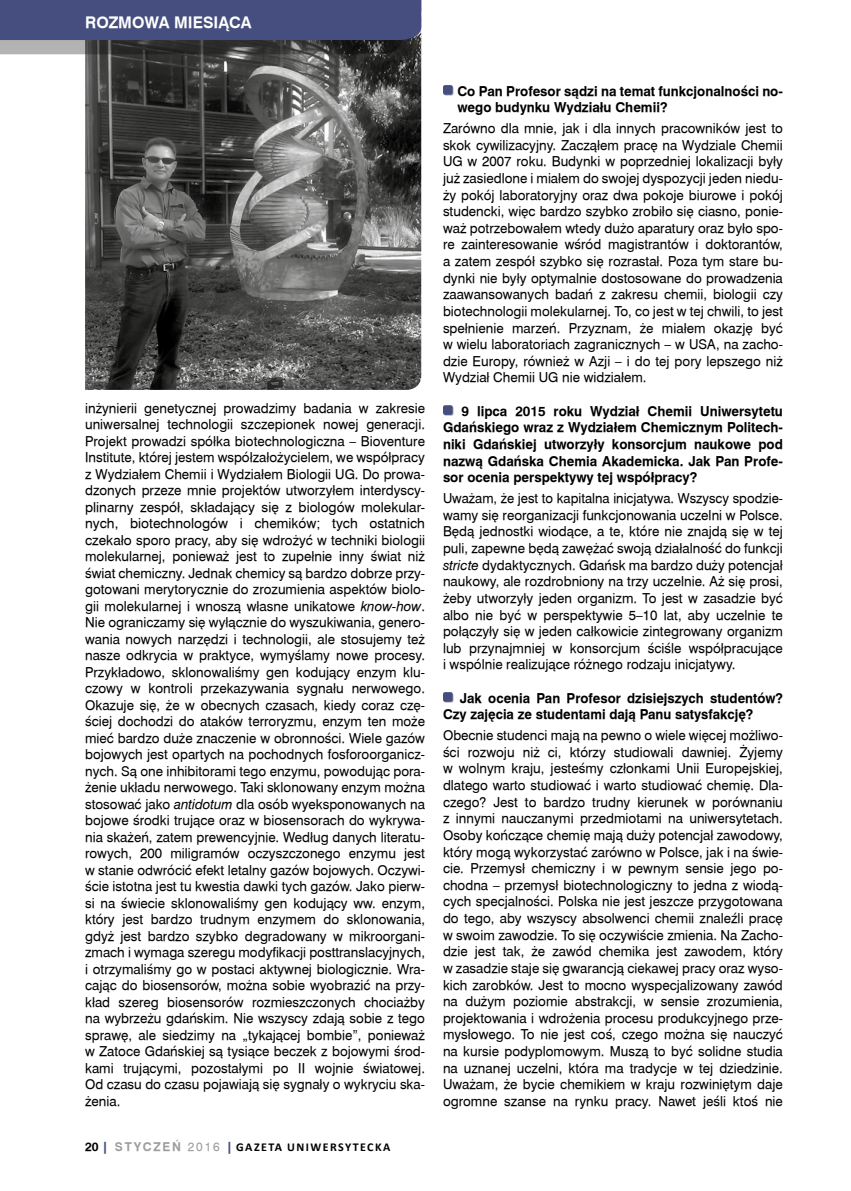
<style>
.page{position:relative;width:851px;height:1191px;background:#fff}
.page>*{position:absolute;margin:0;border:0;box-sizing:border-box;transform-origin:0 0}
.t1{font:15.75px "Swiss 721 AT Bold";color:#fff}
.t2{font:13.5px/16.6px "Swiss 721 AT";color:#000;text-align:justify}
.t3{font:13.5px/16.6px "Swiss 721 AT Bold";color:#000}
.t4{font:700 12px "Calibri";letter-spacing:.12em;color:#000}
.s1{font-family:"Swiss 721 AT Italic"}
.s2{font-family:"Swiss 721 AT Bold";font-weight:400}
.s3{font-family:"Swiss 721 Blk AT";font-weight:400;color:#454e7e}
.s4{font-family:"Swiss 721 AT Bold";font-weight:400;color:#9d9d9c}
.s5{font-family:"Swiss 721 AT";font-weight:400;color:#9d9d9c}
</style>
<div class="page">
<div style="left:444px;top:86px;width:9px;height:10px;background:#80849a;border-radius:2px"></div>
<div style="left:443px;top:85px;width:9px;height:10px;background:#454e7e;border-radius:2px"></div>
<div style="left:444px;top:406px;width:9px;height:10px;background:#707592;border-radius:2px"></div>
<div style="left:443px;top:405px;width:9px;height:10px;background:#454e7e;border-radius:2px"></div>
<div style="left:443px;top:692px;width:9px;height:10px;background:#454e7e;border-radius:2px"></div>
<img style="left:85px;top:54px;width:336px;height:336px">
<svg style="left:0;top:0;width:421px;height:54px;background:#474d71"></svg>
<p class="t1" style="left:85px;top:13px;width:168px">ROZMOWA MIESIĄCA</p>
<p class="t2" style="left:85px;top:400px;width:341px">inżynierii genetycznej prowadzimy badania w zakresie uniwersalnej technologii szczepionek nowej generacji.<br>Projekt prowadzi spółka biotechnologiczna – Bioventure Institute, której jestem współzałożycielem, we współpracy z Wydziałem Chemii i Wydziałem Biologii UG. Do prowa&shy;dzonych przeze mnie projektów utworzyłem interdyscy&shy;plinarny zespół, składający się z biologów molekular&shy;nych, biotechnologów i chemików; tych ostatnich czekało sporo pracy, aby się wdrożyć w techniki biologii molekularnej, ponieważ jest to zupełnie inny świat niż świat chemiczny. Jednak chemicy są bardzo dobrze przy&shy;gotowani merytorycznie do zrozumienia aspektów biolo&shy;gii molekularnej i wnoszą własne unikatowe <span class="s1">know-how</span>.<br>Nie ograniczamy się wyłącznie do wyszukiwania, genero&shy;wania nowych narzędzi i technologii, ale stosujemy też nasze odkrycia w praktyce, wymyślamy nowe procesy.<br>Przykładowo, sklonowaliśmy gen kodujący enzym klu&shy;czowy w kontroli przekazywania sygnału nerwowego.<br>Okazuje się, że w obecnych czasach, kiedy coraz czę&shy;ściej dochodzi do ataków terroryzmu, enzym ten może mieć bardzo duże znaczenie w obronności. Wiele gazów bojowych jest opartych na pochodnych fosforoorganicz&shy;nych. Są one inhibitorami tego enzymu, powodując pora&shy;żenie układu nerwowego. Taki sklonowany enzym można stosować jako <span class="s1">antidotum</span> dla osób wyeksponowanych na bojowe środki trujące oraz w biosensorach do wykrywa&shy;nia skażeń, zatem prewencyjnie. Według danych literatu&shy;rowych, 200 miligramów oczyszczonego enzymu jest w stanie odwrócić efekt letalny gazów bojowych. Oczywi&shy;ście istotna jest tu kwestia dawki tych gazów. Jako pierw&shy;si na świecie sklonowaliśmy gen kodujący ww. enzym, który jest bardzo trudnym enzymem do sklonowania, gdyż jest bardzo szybko degradowany w mikroorgani&shy;zmach i wymaga szeregu modyfikacji posttranslacyjnych, i otrzymaliśmy go w postaci aktywnej biologicznie. Wra&shy;cając do biosensorów, można sobie wyobrazić na przy&shy;kład szereg biosensorów rozmieszczonych chociażby na wybrzeżu gdańskim. Nie wszyscy zdają sobie z tego sprawę, ale siedzimy na „tykającej bombie”, ponieważ w Zatoce Gdańskiej są tysiące beczek z bojowymi środ&shy;kami trującymi, pozostałymi po II wojnie światowej.<br>Od czasu do czasu pojawiają się sygnały o wykryciu ska&shy;żenia.</p>
<p class="t4" style="left:85px;top:1138px;width:307px"><span class="s2">20</span> <span class="s3">|</span> <span class="s4">STYCZEŃ</span> <span class="s5">2016</span> <span class="s3">|</span> GAZETA UNIWERSYTECKA</p>
<p class="t3" style="left:457px;top:82px;width:327px">Co Pan Profesor sądzi na temat funkcjonalności no&shy;wego budynku Wydziału Chemii?</p>
<p class="t2" style="left:443px;top:120px;width:341px">Zarówno dla mnie, jak i dla innych pracowników jest to skok cywilizacyjny. Zacząłem pracę na Wydziale Chemii UG w 2007 roku. Budynki w poprzedniej lokalizacji były już zasiedlone i miałem do swojej dyspozycji jeden niedu&shy;ży pokój laboratoryjny oraz dwa pokoje biurowe i pokój studencki, więc bardzo szybko zrobiło się ciasno, ponie&shy;waż potrzebowałem wtedy dużo aparatury oraz było spo&shy;re zainteresowanie wśród magistrantów i doktorantów, a zatem zespół szybko się rozrastał. Poza tym stare bu&shy;dynki nie były optymalnie dostosowane do prowadzenia zaawansowanych badań z zakresu chemii, biologii czy biotechnologii molekularnej. To, co jest w tej chwili, to jest spełnienie marzeń. Przyznam, że miałem okazję być w wielu laboratoriach zagranicznych – w USA, na zacho&shy;dzie Europy, również w Azji – i do tej pory lepszego niż Wydział Chemii UG nie widziałem.</p>
<p class="t3" style="left:443px;top:403px;width:341px;text-align:justify;text-indent:19px">9 lipca 2015 roku Wydział Chemii Uniwersytetu Gdańskiego wraz z Wydziałem Chemicznym Politech&shy;niki Gdańskiej utworzyły konsorcjum naukowe pod nazwą Gdańska Chemia Akademicka. Jak Pan Profe&shy;sor ocenia perspektywy tej współpracy?</p>
<p class="t2" style="left:443px;top:490px;width:341px">Uważam, że jest to kapitalna inicjatywa. Wszyscy spodzie&shy;wamy się reorganizacji funkcjonowania uczelni w Polsce.<br>Będą jednostki wiodące, a te, które nie znajdą się w tej puli, zapewne będą zawężać swoją działalność do funkcji <span class="s1">stricte</span> dydaktycznych. Gdańsk ma bardzo duży potencjał naukowy, ale rozdrobniony na trzy uczelnie. Aż się prosi, żeby utworzyły jeden organizm. To jest w zasadzie być albo nie być w perspektywie 5–10 lat, aby uczelnie te połączyły się w jeden całkowicie zintegrowany organizm lub przynajmniej w konsorcjum ściśle współpracujące i wspólnie realizujące różnego rodzaju inicjatywy.</p>
<p class="t3" style="left:443px;top:689px;width:341px;text-indent:17px">Jak ocenia Pan Profesor dzisiejszych studentów?<br>Czy zajęcia ze studentami dają Panu satysfakcję?</p>
<p class="t2" style="left:443px;top:727px;width:341px">Obecnie studenci mają na pewno o wiele więcej możliwo&shy;ści rozwoju niż ci, którzy studiowali dawniej. Żyjemy w wolnym kraju, jesteśmy członkami Unii Europejskiej, dlatego warto studiować i warto studiować chemię. Dla&shy;czego? Jest to bardzo trudny kierunek w porównaniu z innymi nauczanymi przedmiotami na uniwersytetach.<br>Osoby kończące chemię mają duży potencjał zawodowy, który mogą wykorzystać zarówno w Polsce, jak i na świe&shy;cie. Przemysł chemiczny i w pewnym sensie jego po&shy;chodna – przemysł biotechnologiczny to jedna z wiodą&shy;cych specjalności. Polska nie jest jeszcze przygotowana do tego, aby wszyscy absolwenci chemii znaleźli pracę w swoim zawodzie. To się oczywiście zmienia. Na Zacho&shy;dzie jest tak, że zawód chemika jest zawodem, który w zasadzie staje się gwarancją ciekawej pracy oraz wyso&shy;kich zarobków. Jest to mocno wyspecjalizowany zawód na dużym poziomie abstrakcji, w sensie zrozumienia, projektowania i wdrożenia procesu produkcyjnego prze&shy;mysłowego. To nie jest coś, czego można się nauczyć na kursie podyplomowym. Muszą to być solidne studia na uznanej uczelni, która ma tradycje w tej dziedzinie.<br>Uważam, że bycie chemikiem w kraju rozwiniętym daje ogromne szanse na rynku pracy. Nawet jeśli ktoś nie</p>
</div>
